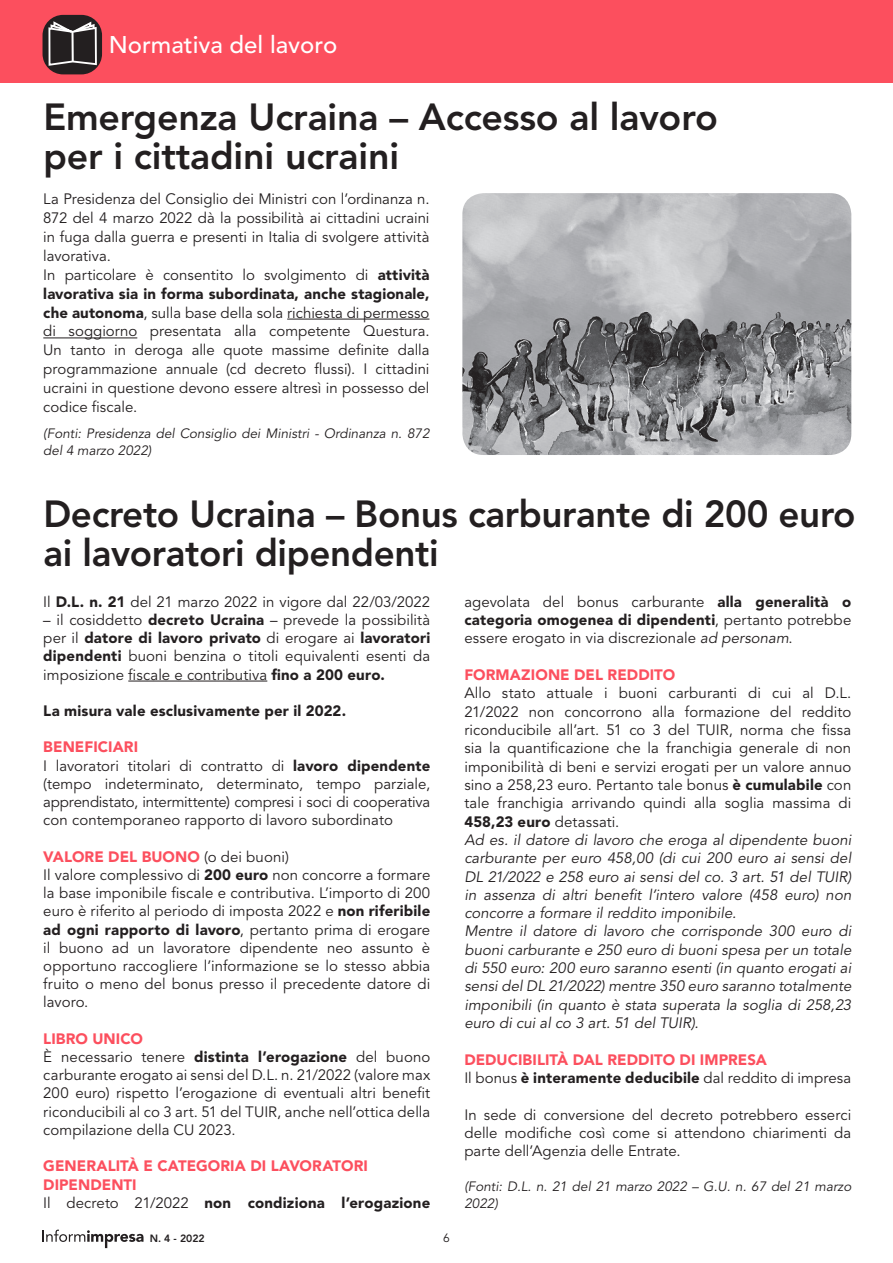
<style>
.page{position:relative;width:893px;height:1263px;background:#fff}
.page>*{position:absolute;margin:0;border:0;box-sizing:border-box;transform-origin:0 0}
.Normale{font:800 37.5px/39px "Avenir LT Std";letter-spacing:-.01em;color:#231f20}
.t1{font:500 24px "Avenir LT Std";color:#fff}
.Normale-2{font:15px/18.1px "Avenir LT Std";letter-spacing:.005em;color:#231f20;text-align:justify}
.Normale-3{font:italic 15px/18.3px "Avenir LT Std";letter-spacing:.005em;color:#231f20;text-align:justify}
.Normale-4{font:900 15px/18.1px "Avenir LT Std";letter-spacing:.005em;color:#fc4f5e}
.Normale-5{font:900 15px "Avenir LT Std";letter-spacing:.01em;color:#231f20}
.Normale-6{font:italic 13.5px/17.4px "Avenir LT Std";color:#231f20}
.t2{font:12px "Avenir LT Std";color:#231f20}
.t3{font:800 10.5px "Avenir LT Std";color:#231f20}
.s1{font-weight:900}
.s2{font-weight:400;color:#231f20}
.s3{font-weight:400}
.s4{font-style:italic}
</style>
<div class="page">
<div style="left:0;top:0;width:893px;height:83px;background:#fc4f5e"></div>
<div style="left:43px;top:15px;width:59px;height:59px;background:#231f20;border-radius:21px"></div>
<svg style="left:43px;top:1229px;width:101px;height:19px"></svg>
<svg style="left:47px;top:20px;width:51px;height:47px"></svg>
<hr style="left:287px;top:319px;width:142px;height:1px;background:#231f20">
<hr style="left:43px;top:338px;width:94px;height:1px;background:#231f20">
<hr style="left:128px;top:681px;width:139px;height:1px;background:#231f20">
<img style="left:462px;top:193px;width:389px;height:262px">
<h2 class="t1" style="left:109px;top:31px;width:230px">Normativa del lavoro</h2>
<p class="Normale" style="left:43px;top:98px;width:676px">Emergenza Ucraina – Accesso al lavoro per i cittadini ucraini</p>
<p class="Normale-2" style="left:43px;top:190px;width:388px;line-height:18.9px">La Presidenza del Consiglio dei Ministri con l’ordinanza n.<br>872 del 4 marzo 2022 dà la possibilità ai cittadini ucraini in fuga dalla guerra e presenti in Italia di svolgere attività lavorativa.</p>
<p class="Normale-2" style="left:43px;top:266px;width:388px;line-height:18.9px">In particolare è consentito lo svolgimento di <span class="s1">attività lavorativa sia in forma subordinata, anche stagionale, che autonoma</span>, sulla base della sola richiesta di permesso di soggiorno presentata alla competente Questura.<br>Un tanto in deroga alle quote massime definite dalla programmazione annuale (cd decreto flussi). I cittadini ucraini in questione devono essere altresì in possesso del codice fiscale.</p>
<p class="Normale-6" style="left:43px;top:425px;width:388px">(Fonti: Presidenza del Consiglio dei Ministri - Ordinanza n. 872 del 4 marzo 2022)</p>
<p class="Normale" style="left:43px;top:495px;width:814px">Decreto Ucraina – Bonus carburante di 200 euro ai lavoratori dipendenti</p>
<p class="Normale-2" style="left:43px;top:593px;width:388px">Il <span class="s1">D.L. n. 21</span> del 21 marzo 2022 in vigore dal 22/03/2022</p>
<p class="Normale-2" style="left:43px;top:611px;width:388px">– il cosiddetto <span class="s1">decreto Ucraina</span> – prevede la possibilità per il <span class="s1">datore di lavoro privato</span> di erogare ai <span class="s1">lavoratori dipendenti</span> buoni benzina o titoli equivalenti esenti da imposizione fiscale e contributiva <span class="s1">fino a 200 euro.</span></p>
<p class="Normale-5" style="left:43px;top:702px;width:304px">La misura vale esclusivamente per il 2022.</p>
<p class="Normale-4" style="left:43px;top:738px;width:96px">BENEFICIARI</p>
<p class="Normale-2" style="left:43px;top:757px;width:388px">I lavoratori titolari di contratto di <span class="s1">lavoro dipendente </span>(tempo indeterminato, determinato, tempo parziale, apprendistato, intermittente) compresi i soci di cooperativa con contemporaneo rapporto di lavoro subordinato</p>
<p class="Normale-4" style="left:43px;top:847px;width:247px">VALORE DEL BUONO <span class="s2">(o dei buoni)</span></p>
<p class="Normale-2" style="left:43px;top:866px;width:388px">Il valore complessivo di <span class="s1">200 euro</span> non concorre a formare la base imponibile fiscale e contributiva. L’importo di 200 euro è riferito al periodo di imposta 2022 e <span class="s1">non riferibile ad ogni rapporto di lavoro</span>, pertanto prima di erogare il buono ad un lavoratore dipendente neo assunto è opportuno raccogliere l’informazione se lo stesso abbia fruito o meno del bonus presso il precedente datore di lavoro.</p>
<p class="Normale-4" style="left:43px;top:1029px;width:101px">LIBRO UNICO</p>
<p class="Normale-2" style="left:43px;top:1048px;width:389px">È necessario tenere <span class="s1">distinta l’erogazione</span> del buono carburante erogato ai sensi del D.L. n. 21/2022 (valore max 200 euro) rispetto l’erogazione di eventuali altri benefit riconducibili al co 3 art. 51 del TUIR, anche nell’ottica della compilazione della CU 2023.</p>
<p class="Normale-4" style="left:43px;top:1157px;width:326px">GENERALITÀ E CATEGORIA DI LAVORATORI<br>DIPENDENTI</p>
<p class="Normale-5" style="left:43px;top:1193px;width:388px"><span class="s3">Il decreto 21/2022</span> non condiziona l’erogazione</p>
<p class="t3" style="left:150px;top:1232px;width:57px">N. 4 - 2022</p>
<p class="t2" style="left:443px;top:1231px;width:8px">6</p>
<p class="Normale-2" style="left:464px;top:593px;width:388px">agevolata del bonus carburante <span class="s1">alla generalità o categoria omogenea di dipendenti</span>, pertanto potrebbe essere erogato in via discrezionale <span class="s4">ad personam</span>.</p>
<p class="Normale-4" style="left:464px;top:666px;width:212px">FORMAZIONE DEL REDDITO</p>
<p class="Normale-2" style="left:464px;top:684px;width:389px">Allo stato attuale i buoni carburanti di cui al D.L.<br>21/2022 non concorrono alla formazione del reddito riconducibile all’art. 51 co 3 del TUIR, norma che fissa sia la quantificazione che la franchigia generale di non imponibilità di beni e servizi erogati per un valore annuo sino a 258,23 euro. Pertanto tale bonus <span class="s1">è cumulabile</span> con tale franchigia arrivando quindi alla soglia massima di <span class="s1">458,23 euro</span> detassati.</p>
<p class="Normale-3" style="left:464px;top:831px;width:389px">Ad es. il datore di lavoro che eroga al dipendente buoni carburante per euro 458,00 (di cui 200 euro ai sensi del DL 21/2022 e 258 euro ai sensi del co. 3 art. 51 del TUIR) in assenza di altri benefit l’intero valore (458 euro) non concorre a formare il reddito imponibile.</p>
<p class="Normale-3" style="left:464px;top:922px;width:388px">Mentre il datore di lavoro che corrisponde 300 euro di buoni carburante e 250 euro di buoni spesa per un totale di 550 euro: 200 euro saranno esenti (in quanto erogati ai sensi del DL 21/2022) mentre 350 euro saranno totalmente imponibili (in quanto è stata superata la soglia di 258,23 euro di cui al co 3 art. 51 del TUIR).</p>
<p class="Normale-4" style="left:464px;top:1050px;width:304px">DEDUCIBILITÀ DAL REDDITO DI IMPRESA</p>
<p class="Normale-2" style="left:464px;top:1069px;width:388px">Il bonus <span class="s1">è interamente deducibile</span> dal reddito di impresa</p>
<p class="Normale-2" style="left:464px;top:1106px;width:388px">In sede di conversione del decreto potrebbero esserci delle modifiche così come si attendono chiarimenti da parte dell’Agenzia delle Entrate.</p>
<p class="Normale-6" style="left:464px;top:1179px;width:388px;line-height:16.5px">(Fonti: D.L. n. 21 del 21 marzo 2022 – G.U. n. 67 del 21 marzo<br>2022)</p>
</div>
